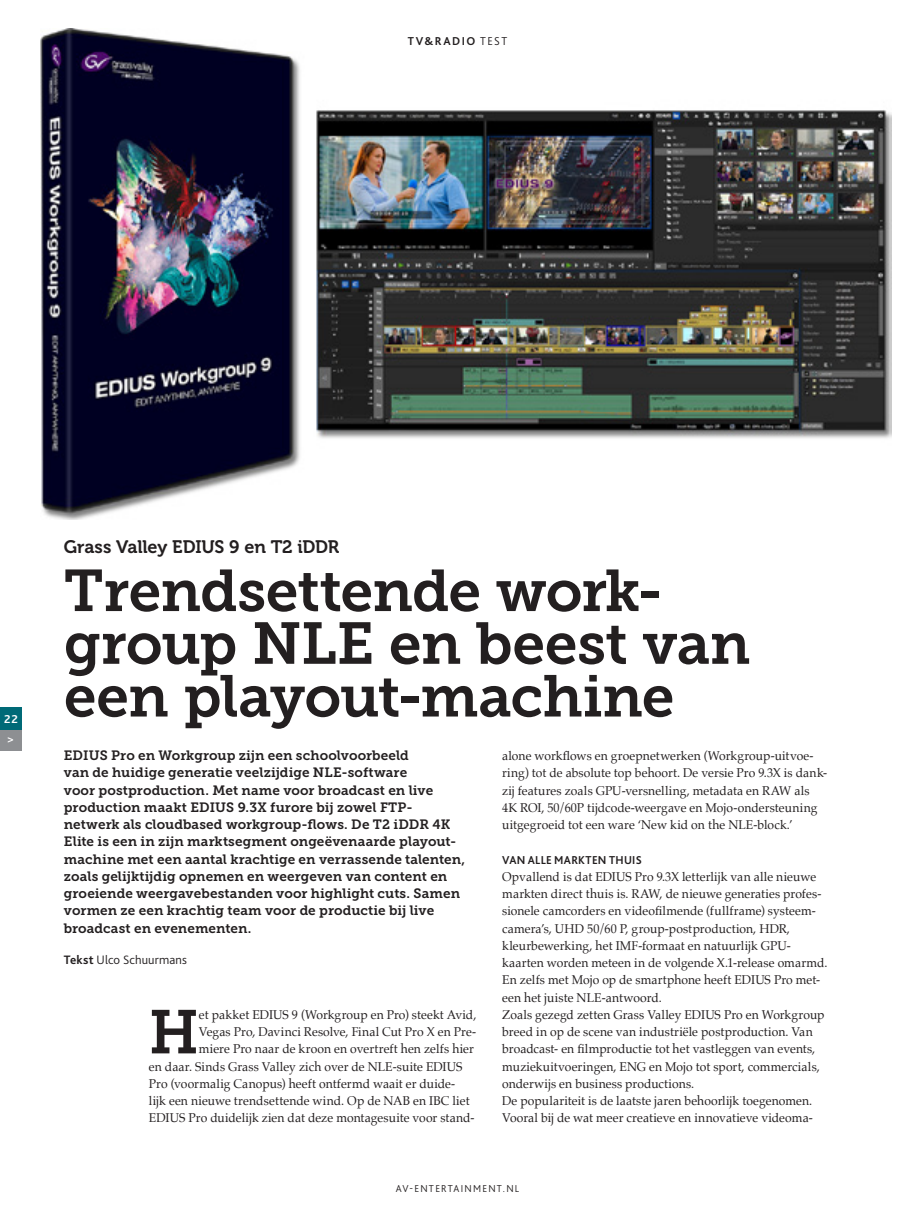
<style>
.page{position:relative;width:915px;height:1212px;background:#fff}
.page>*{position:absolute;margin:0;border:0;box-sizing:border-box;transform-origin:0 0}
.platte_tekst_ini{font:61.35px "Museo Slab 700";color:#231f20;scale:.95 1}
.Hoodkop1{font:58.65px/52.8px "Museo Slab 700";letter-spacing:-.015em;color:#231f20}
.B16_kop{font:18px "Museo 700";letter-spacing:-.01em;color:#231f20}
.intro_tekst{font:13.5px/17.2px "Museo Slab 700";letter-spacing:.005em;color:#231f20}
.platte_tekst{font:12.75px/17.2px "Palatino";letter-spacing:.005em;color:#231f20;scale:.95 1}
.platte_tekst_ini-2{font:12.75px/17.2px "Palatino";letter-spacing:.005em;color:#231f20;scale:.95 1}
.extra_info_kop{font:300 12.75px "Bliss 2";letter-spacing:.01em;color:#231f20}
.kop_alinea{font:700 12px "Bliss 2";letter-spacing:.025em;color:#231f20;scale:.95 1}
.kop_alinea-2{font:700 12px "Bliss 2";letter-spacing:.025em;color:#231f20}
.kop_alinea-3{font:700 12px "Bliss 2";color:#fff}
.kop_alinea-4{font:300 10.5px "Bliss 2";letter-spacing:.125em;color:#231f20}
.s1{font-weight:300}
.s2{font-weight:700}
</style>
<div class="page">
<div style="left:0;top:728px;width:21px;height:22px;background:#8d8f92"></div>
<div style="left:0;top:707px;width:21px;height:22px;background:#006a77"></div>
<img style="left:40px;top:28px;width:851px;height:492px">
<p class="kop_alinea-2" style="left:407px;top:33px;width:101px">TV&amp;RADIO <span class="s1">TEST</span></p>
<p class="kop_alinea-3" style="left:4px;top:711px;width:15px">22</p>
<p class="kop_alinea-3" style="left:7px;top:732px;width:8px">&gt;</p>
<p class="B16_kop" style="left:64px;top:537px;width:277px">Grass Valley EDIUS 9 en T2 iDDR</p>
<p class="Hoodkop1" style="left:64px;top:565px;width:688px">Trendsettende work&shy;group NLE en beest van een playout-machine</p>
<p class="intro_tekst" style="left:64px;top:747px;width:403px">EDIUS Pro en Workgroup zijn een schoolvoorbeeld<br>van de huidige generatie veelzijdige NLE-software<br>voor postproduction. Met name voor broadcast en live production maakt EDIUS 9.3X furore bij zowel FTP&shy;netwerk als cloudbased workgroup-flows. De T2 iDDR 4K Elite is een in zijn marktsegment ongeëvenaarde playout&shy;machine met een aantal krachtige en verrassende talenten, zoals gelijktijdig opnemen en weergeven van content en groeiende weergavebestanden voor highlight cuts. Samen vormen ze een krachtig team voor de productie bij live broadcast en evenementen.</p>
<p class="extra_info_kop" style="left:64px;top:952px;width:125px"><span class="s2">Tekst</span> Ulco Schuurmans</p>
<p class="platte_tekst_ini" style="left:149px;top:997px;width:54px">H</p>
<p class="platte_tekst_ini-2" style="left:199px;top:1006px;width:293px">et pakket EDIUS 9 (Workgroup en Pro) steekt Avid,</p>
<p class="platte_tekst_ini-2" style="left:199px;top:1023px;width:293px">Vegas Pro, Davinci Resolve, Final Cut Pro X en Pre-</p>
<p class="platte_tekst_ini-2" style="left:199px;top:1040px;width:291px">miere Pro naar de kroon en overtreft hen zelfs hier</p>
<p class="platte_tekst_ini-2" style="left:149px;top:1057px;width:331px">en daar. Sinds Grass Valley zich over de NLE-suite EDIUS</p>
<p class="platte_tekst_ini-2" style="left:149px;top:1075px;width:324px">Pro (voormalig Canopus) heeft ontfermd waait er duide-</p>
<p class="platte_tekst_ini-2" style="left:149px;top:1092px;width:339px">lijk een nieuwe trendsettende wind. Op de NAB en IBC liet</p>
<p class="platte_tekst_ini-2" style="left:149px;top:1109px;width:344px">EDIUS Pro duidelijk zien dat deze montagesuite voor stand-</p>
<p class="platte_tekst_ini-2" style="left:502px;top:747px;width:343px">alone workflows en groepnetwerken (Workgroup-uitvoe&shy;ring) tot de absolute top behoort. De versie Pro 9.3X is dank&shy;zij features zoals GPU-versnelling, metadata en RAW als 4K ROI, 50/60P tijdcode-weergave en Mojo-ondersteuning uitgegroeid tot een ware ‘New kid on the NLE-block.’</p>
<p class="kop_alinea" style="left:502px;top:852px;width:148px">VAN ALLE MARKTEN THUIS</p>
<p class="platte_tekst" style="left:502px;top:868px;width:344px">Opvallend is dat EDIUS Pro 9.3X letterlijk van alle nieuwe markten direct thuis is. RAW, de nieuwe generaties profes&shy;sionele camcorders en videofilmende (fullframe) systeem&shy;camera’s, UHD 50/60 P, group-postproduction, HDR, kleurbewerking, het IMF-formaat en natuurlijk GPU&shy;kaarten worden meteen in de volgende X.1-release omarmd.<br>En zelfs met Mojo op de smartphone heeft EDIUS Pro met&shy;een het juiste NLE-antwoord.</p>
<p class="platte_tekst" style="left:502px;top:1006px;width:341px">Zoals gezegd zetten Grass Valley EDIUS Pro en Workgroup breed in op de scene van industriële postproduction. Van broadcast- en filmproductie tot het vastleggen van events, muziekuitvoeringen, ENG en Mojo tot sport, commercials, onderwijs en business productions.</p>
<p class="platte_tekst" style="left:502px;top:1092px;width:328px">De populariteit is de laatste jaren behoorlijk toegenomen.<br>Vooral bij de wat meer creatieve en innovatieve videoma-</p>
<p class="kop_alinea-4" style="left:395px;top:1182px;width:125px">AV-ENTERTAINMENT.NL</p>
</div>
